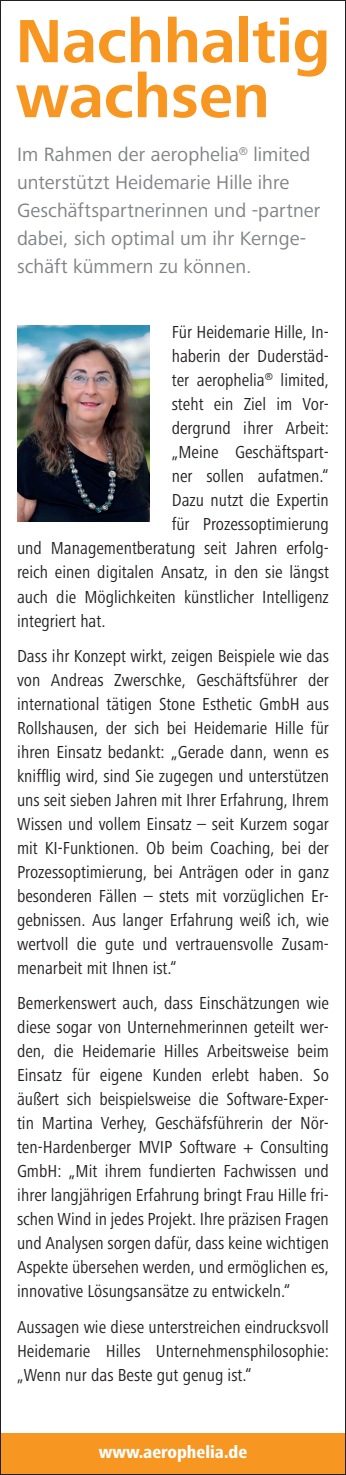
<style>
.page{position:relative;width:346px;height:1475px;background:#fff}
.page>*{position:absolute;margin:0;border:0;box-sizing:border-box;transform-origin:0 0}
.t1{font:700 63.2px/54.8px "Frutiger Next Pro";color:#f79621}
.t2{font:20px/28px "Frutiger Next Pro";letter-spacing:.005em;color:#808285}
.t3{font:condensed 18px/24px "Frutiger Next Pro";color:#231f20;text-align:justify}
.t4{font:800 condensed 18px "Frutiger Next Pro";color:#fff}
</style>
<div class="page">
<div style="left:0;top:1432px;width:346px;height:42px;background:#f79621"></div>
<img style="left:17px;top:325px;width:132px;height:196px">
<h1 class="t1" style="left:16px;top:14px;width:316px">Nachhaltig wachsen</h1>
<p class="t2" style="left:17px;top:141px;width:305px">Im Rahmen der aerophelia<sup>®</sup> limited unterstützt Heidemarie Hille ihre Geschäftspartnerinnen und -partner dabei, sich optimal um ihr Kernge&shy;schäft kümmern zu können.</p>
<p class="t3" style="left:172px;top:320px;width:159px">Für Heidemarie Hille, In-</p>
<p class="t3" style="left:172px;top:344px;width:159px">haberin der Duderstäd-</p>
<p class="t3" style="left:172px;top:368px;width:159px">ter aerophelia<sup>®</sup> limited,</p>
<p class="t3" style="left:172px;top:392px;width:159px">steht ein Ziel im Vor-</p>
<p class="t3" style="left:172px;top:416px;width:159px">dergrund ihrer Arbeit:</p>
<p class="t3" style="left:172px;top:440px;width:159px">„Meine Geschäftspart-</p>
<p class="t3" style="left:172px;top:464px;width:159px">ner sollen aufatmen.“</p>
<p class="t3" style="left:172px;top:488px;width:159px">Dazu nutzt die Expertin</p>
<p class="t3" style="left:172px;top:512px;width:159px">für Prozessoptimierung</p>
<p class="t3" style="left:17px;top:536px;width:313px">und Managementberatung seit Jahren erfolg-</p>
<p class="t3" style="left:17px;top:560px;width:313px">reich einen digitalen Ansatz, in den sie längst</p>
<p class="t3" style="left:17px;top:584px;width:313px">auch die Möglichkeiten künstlicher Intelligenz</p>
<p class="t3" style="left:17px;top:608px;width:90px">integriert hat.</p>
<p class="t3" style="left:17px;top:643px;width:313px">Dass ihr Konzept wirkt, zeigen Beispiele wie das von Andreas Zwerschke, Geschäftsführer der international tätigen Stone Esthetic GmbH aus Rollshausen, der sich bei Heidemarie Hille für ihren Einsatz bedankt: „Gerade dann, wenn es knifflig wird, sind Sie zugegen und unterstützen uns seit sieben Jahren mit Ihrer Erfahrung, Ihrem Wissen und vollem Einsatz – seit Kurzem sogar mit KI-Funktionen. Ob beim Coaching, bei der Prozessoptimierung, bei Anträgen oder in ganz besonderen Fällen – stets mit vorzüglichen Er&shy;gebnissen. Aus langer Erfahrung weiß ich, wie wertvoll die gute und vertrauensvolle Zusam&shy;menarbeit mit Ihnen ist.“</p>
<p class="t3" style="left:17px;top:991px;width:313px">Bemerkenswert auch, dass Einschätzungen wie diese sogar von Unternehmerinnen geteilt wer&shy;den, die Heidemarie Hilles Arbeitsweise beim Einsatz für eigene Kunden erlebt haben. So äußert sich beispielsweise die Software-Exper&shy;tin Martina Verhey, Geschäfsführerin der Nör&shy;ten-Hardenberger MVIP Software + Consulting GmbH: „Mit ihrem fundierten Fachwissen und ihrer langjährigen Erfahrung bringt Frau Hille fri&shy;schen Wind in jedes Projekt. Ihre präzisen Fragen und Analysen sorgen dafür, dass keine wichtigen Aspekte übersehen werden, und ermöglichen es, innovative Lösungsansätze zu entwickeln.“</p>
<p class="t3" style="left:17px;top:1314px;width:313px">Aussagen wie diese unterstreichen eindrucksvoll Heidemarie Hilles Unternehmensphilosophie: „Wenn nur das Beste gut genug ist.“</p>
<p class="t4" style="left:99px;top:1441px;width:150px">www.aerophelia.de</p>
</div>
